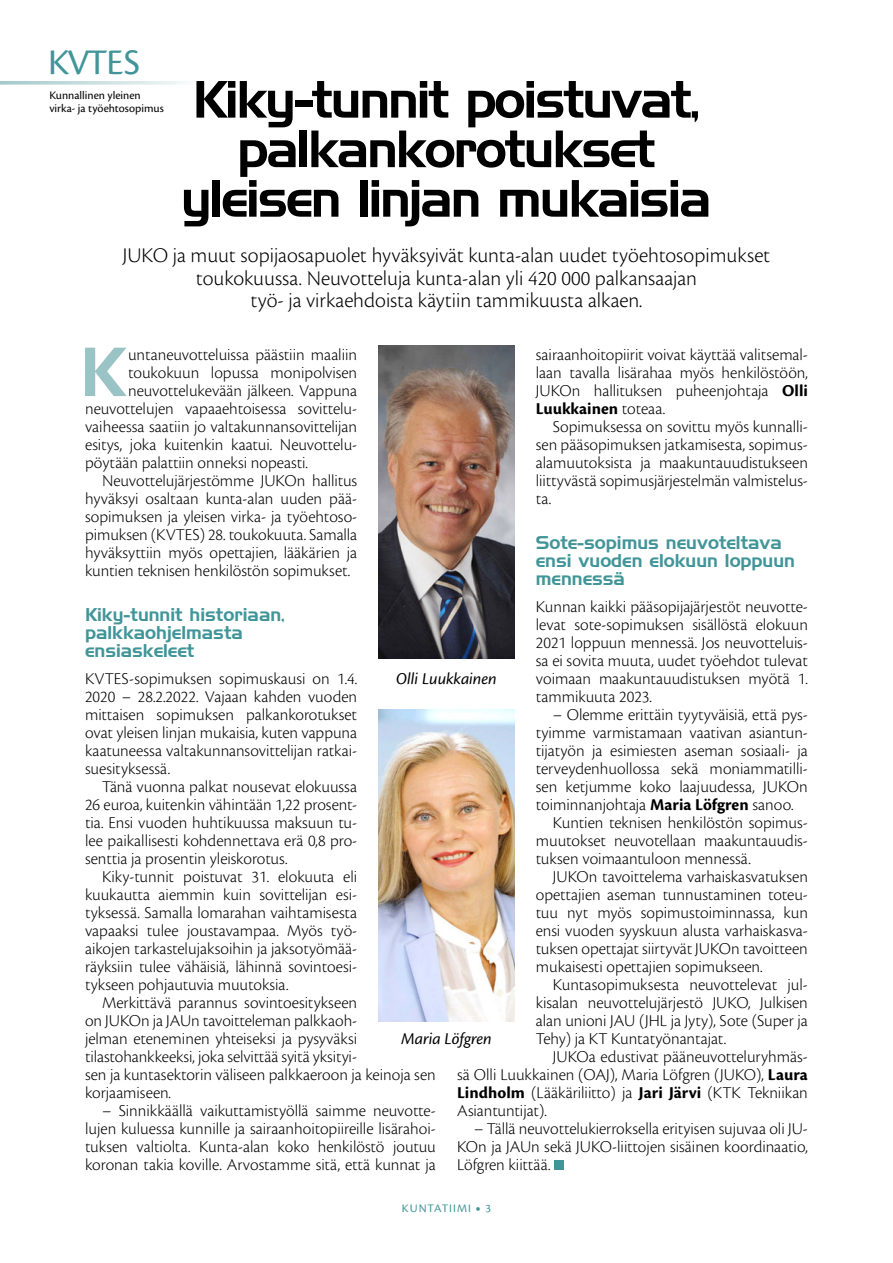
<style>
.page{position:relative;width:893px;height:1263px;background:#fff}
.page>*{position:absolute;margin:0;border:0;box-sizing:border-box;transform-origin:0 0}
.leipis_cro_115_12_AN{font:67.35px "Handel Gothic BT";color:#99c3c4}
.ots_hand_1{font:51px/49.5px "Handel Gothic BT";letter-spacing:-.04em;color:#000;text-align:center}
.ots_hand_1-2{font:37.5px "Cronos Pro";letter-spacing:-.04em;color:#419598}
.ingr_cro_145_15{font:300 21.75px/22.5px "Cronos Pro";color:#000;text-align:center}
.väliots_hand_1_12_12{font:18px/18px "Handel Gothic BT";color:#419598}
.leipis_cro_115_12{font:300 17.25px/18px "Cronos Pro";color:#000;text-align:justify}
.leipis_cro_115_12_EI{font:300 17.25px/18px "Cronos Pro";color:#000;text-align:justify}
.leipis_cro_115_12_AN-2{font:300 17.25px "Cronos Pro";color:#000}
.leipis_cro_115_12_EI-2{font:italic 17.25px "Cronos Pro";letter-spacing:-.005em;color:#000}
.leipis_cro_115_12_KU{font:italic 17.25px "Cronos Pro";color:#000}
.leipis_cro_8_85_TUNN{font:12px/12.8px "Cronos Pro";color:#000}
.leipis_cro_115_12_EI-3{font:12px "Cronos Pro";letter-spacing:.085em;color:#419598}
.s1{font-weight:700}
.s2{font-size:17.25px}
</style>
<div class="page">
<img style="left:378px;top:710px;width:136px;height:312px">
<svg style="left:0;top:81px;width:185px;height:4px"></svg>
<div style="left:554px;top:1161px;width:10px;height:9px;background:#419598"></div>
<img style="left:378px;top:346px;width:136px;height:312px">
<p class="ots_hand_1-2" style="left:48px;top:41px;width:93px">KVTES</p>
<p class="leipis_cro_8_85_TUNN" style="left:49px;top:89px;width:116px">Kunnallinen yleinen virka- ja työehtosopimus</p>
<p class="ots_hand_1" style="left:181px;top:74px;width:532px">Kiky-tunnit poistuvat, palkankorotukset yleisen linjan mukaisia</p>
<p class="ingr_cro_145_15" style="left:123px;top:244px;width:649px">JUKO ja muut sopijaosapuolet hyväksyivät kunta-alan uudet työehtosopimukset toukokuussa. Neuvotteluja kunta-alan yli 420 000 palkansaajan<br>työ- ja virkaehdoista käytiin tammikuusta alkaen.</p>
<p class="leipis_cro_115_12_AN" style="left:80px;top:331px;width:47px">K</p>
<p class="leipis_cro_115_12_AN-2" style="left:128px;top:345px;width:231px">untaneuvotteluissa päästiin maaliin</p>
<p class="leipis_cro_115_12" style="left:536px;top:345px;width:274px">sairaanhoitopiirit voivat käyttää valitsemal&shy;laan tavalla lisärahaa myös henkilöstöön, JUKOn hallituksen puheenjohtaja <span class="s1">Olli Luukkainen</span> toteaa.</p>
<p class="leipis_cro_115_12" style="left:536px;top:417px;width:274px;text-indent:17px">Sopimuksessa on sovittu myös kunnalli&shy;sen pääsopimuksen jatkamisesta, sopimus&shy;alamuutoksista ja maakuntauudistukseen liittyvästä sopimusjärjestelmän valmistelus&shy;ta.</p>
<p class="väliots_hand_1_12_12" style="left:536px;top:533px;width:261px">Sote-sopimus neuvoteltava ensi vuoden elokuun loppuun mennessä</p>
<p class="leipis_cro_115_12_EI" style="left:536px;top:598px;width:274px">Kunnan kaikki pääsopijajärjestöt neuvotte&shy;levat sote-sopimuksen sisällöstä elokuun 2021 loppuun mennessä. Jos neuvotteluis&shy;sa ei sovita muuta, uudet työehdot tulevat voimaan maakuntauudistuksen myötä 1. tammikuuta 2023.</p>
<p class="leipis_cro_115_12" style="left:536px;top:706px;width:274px;text-indent:17px">– Olemme erittäin tyytyväisiä, että pys&shy;tyimme varmistamaan vaativan asiantun&shy;tijatyön ja esimiesten aseman sosiaali- ja terveydenhuollossa sekä moniammatilli&shy;sen ketjumme koko laajuudessa, JUKOn toiminnanjohtaja <span class="s1">Maria Löfgren</span> sanoo.</p>
<p class="leipis_cro_115_12" style="left:536px;top:813px;width:274px;text-indent:17px">Kuntien teknisen henkilöstön sopimus&shy;muutokset neuvotellaan maakuntauudis&shy;tuksen voimaantuloon mennessä.</p>
<p class="leipis_cro_115_12" style="left:536px;top:867px;width:274px;text-indent:17px">JUKOn tavoittelema varhaiskasvatuksen opettajien aseman tunnustaminen toteu&shy;tuu nyt myös sopimustoiminnassa, kun ensi vuoden syyskuun alusta varhaiskasva&shy;tuksen opettajat siirtyvät JUKOn tavoitteen mukaisesti opettajien sopimukseen.</p>
<p class="leipis_cro_115_12" style="left:536px;top:975px;width:274px;text-indent:17px">Kuntasopimuksesta neuvottelevat jul&shy;kisalan neuvottelujärjestö JUKO, Julkisen alan unioni JAU (JHL ja Jyty), Sote (Super ja Tehy) ja KT Kuntatyönantajat.</p>
<p class="leipis_cro_115_12" style="left:457px;top:1047px;width:352px;text-indent:96px">JUKOa edustivat pääneuvotteluryhmäs&shy;sä Olli Luukkainen (OAJ), Maria Löfgren (JUKO), <span class="s1">Laura Lindholm</span> (Lääkäriliitto) ja <span class="s1">Jari Järvi</span> (KTK Tekniikan Asiantuntijat).</p>
<p class="leipis_cro_115_12" style="left:457px;top:1119px;width:352px;text-indent:17px">– Tällä neuvottelukierroksella erityisen sujuvaa oli JU-KOn ja JAUn sekä JUKO-liittojen sisäinen koordinaatio, Löfgren kiittää.</p>
<p class="leipis_cro_115_12_AN-2" style="left:128px;top:363px;width:231px">toukokuun lopussa monipolvisen</p>
<p class="leipis_cro_115_12_AN-2" style="left:128px;top:381px;width:231px">neuvottelukevään jälkeen. Vappuna</p>
<p class="leipis_cro_115_12_AN-2" style="left:85px;top:399px;width:274px">neuvottelujen vapaaehtoisessa sovittelu-</p>
<p class="leipis_cro_115_12_AN-2" style="left:85px;top:417px;width:274px">vaiheessa saatiin jo valtakunnansovittelijan</p>
<p class="leipis_cro_115_12_AN-2" style="left:85px;top:435px;width:274px">esitys, joka kuitenkin kaatui. Neuvottelu-</p>
<p class="leipis_cro_115_12_AN-2" style="left:85px;top:453px;width:224px">pöytään palattiin onneksi nopeasti.</p>
<p class="leipis_cro_115_12" style="left:85px;top:472px;width:274px;text-indent:17px">Neuvottelujärjestömme JUKOn hallitus hyväksyi osaltaan kunta-alan uuden pää&shy;sopimuksen ja yleisen virka- ja työehtoso&shy;pimuksen (KVTES) 28. toukokuuta. Samalla hyväksyttiin myös opettajien, lääkärien ja kuntien teknisen henkilöstön sopimukset.</p>
<p class="väliots_hand_1_12_12" style="left:85px;top:605px;width:201px">Kiky-tunnit historiaan, palkkaohjelmasta ensiaskeleet</p>
<p class="leipis_cro_115_12_EI" style="left:85px;top:670px;width:274px">KVTES-sopimuksen sopimuskausi on 1.4.<br>2020 – 28.2.2022. Vajaan kahden vuoden mittaisen sopimuksen palkankorotukset ovat yleisen linjan mukaisia, kuten vappuna kaatuneessa valtakunnansovittelijan ratkai&shy;suesityksessä.</p>
<p class="leipis_cro_115_12" style="left:85px;top:778px;width:274px;text-indent:17px">Tänä vuonna palkat nousevat elokuussa 26 euroa, kuitenkin vähintään 1,22 prosent&shy;tia. Ensi vuoden huhtikuussa maksuun tu&shy;lee paikallisesti kohdennettava erä 0,8 pro&shy;senttia ja prosentin yleiskorotus.</p>
<p class="leipis_cro_115_12" style="left:85px;top:868px;width:274px;text-indent:17px">Kiky-tunnit poistuvat 31. elokuuta eli kuukautta aiemmin kuin sovittelijan esi&shy;tyksessä. Samalla lomarahan vaihtamisesta vapaaksi tulee joustavampaa. Myös työ&shy;aikojen tarkastelujaksoihin ja jaksotyömää&shy;räyksiin tulee vähäisiä, lähinnä sovintoesi&shy;tykseen pohjautuvia muutoksia.</p>
<p class="leipis_cro_115_12" style="left:85px;top:993px;width:352px;text-align:left;text-indent:17px">Merkittävä parannus sovintoesitykseen<br>on JUKOn ja JAUn tavoitteleman palkkaoh-<br>jelman eteneminen yhteiseksi ja pysyväksi tilastohankkeeksi, joka selvittää syitä yksityi-<br>sen ja kuntasektorin väliseen palkkaeroon ja keinoja sen korjaamiseen.</p>
<p class="leipis_cro_115_12" style="left:85px;top:1101px;width:352px;text-indent:17px">– Sinnikkäällä vaikuttamistyöllä saimme neuvotte&shy;lujen kuluessa kunnille ja sairaanhoitopiireille lisärahoi&shy;tuksen valtiolta. Kunta-alan koko henkilöstö joutuu koronan takia koville. Arvostamme sitä, että kunnat ja</p>
<p class="leipis_cro_115_12_EI-2" style="left:396px;top:669px;width:102px">Olli Luukkainen</p>
<p class="leipis_cro_115_12_KU" style="left:401px;top:1029px;width:92px">Maria Löfgren</p>
<p class="leipis_cro_115_12_EI-3" style="left:402px;top:1201px;width:91px">KUNTATIIMI <span class="s2">•</span> 3</p>
</div>
